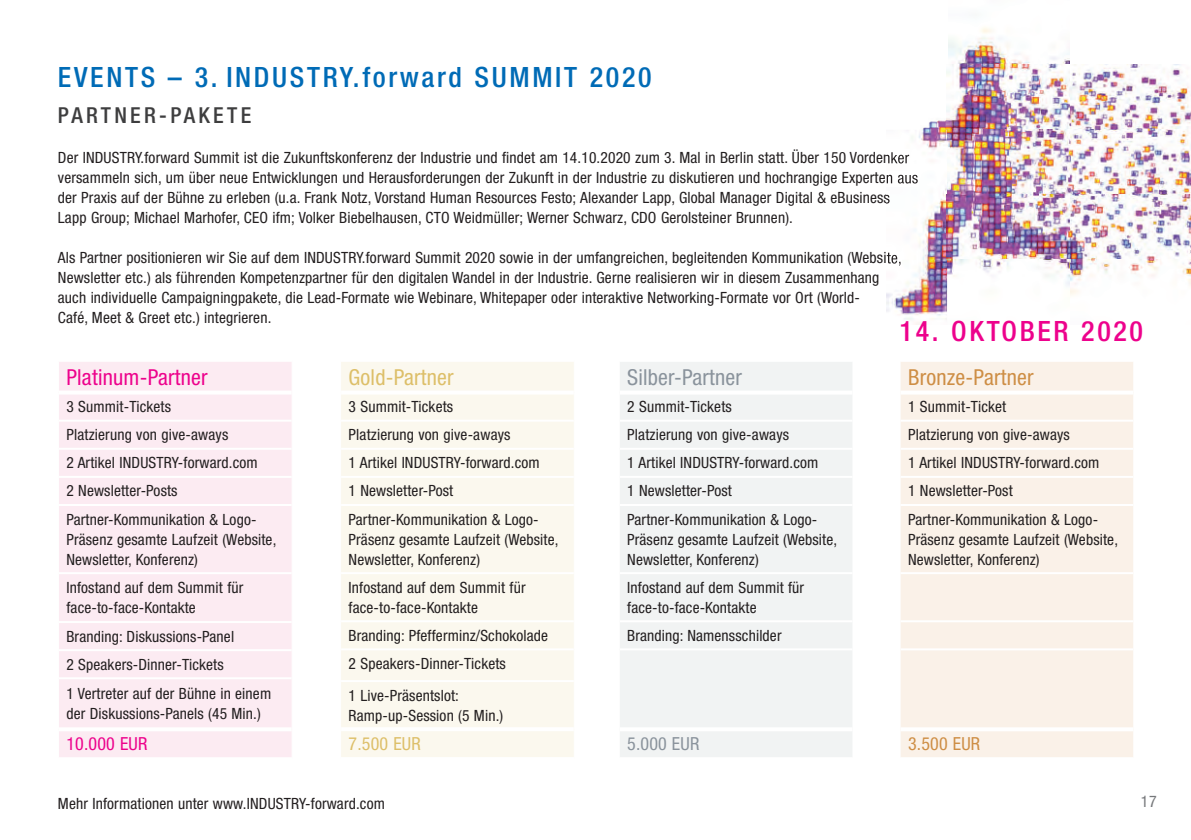
<style>
.page{position:relative;width:1191px;height:840px;background:#fff}
.page>*{position:absolute;margin:0;border:0;box-sizing:border-box;transform-origin:0 0}
.t1{font:500 condensed 28px "Helvetica Neue LT Std";letter-spacing:.095em;color:#006bb6}
.t2{font:500 condensed 28px "Helvetica Neue LT Std";letter-spacing:.095em;color:#ed028c}
.t3{font:condensed 22px "Helvetica Neue LT Std";letter-spacing:.01em;color:#ed028c}
.t4{font:500 condensed 22px "Helvetica Neue LT Std";letter-spacing:.15em;color:#3e3e3f}
.t5{font:condensed 22px "Helvetica Neue LT Std";letter-spacing:.01em;color:#8a939c}
.t6{font:condensed 22px "Helvetica Neue LT Std";letter-spacing:.01em;color:#ce8e45}
.t7{font:condensed 22px "Helvetica Neue LT Std";letter-spacing:.01em;color:#ddbf69}
.t8{font:condensed 18px "Helvetica Neue LT Std";letter-spacing:.01em;color:#ed028c}
.t9{font:condensed 18px "Helvetica Neue LT Std";letter-spacing:.01em;color:#ddbf69}
.t10{font:condensed 18px "Helvetica Neue LT Std";letter-spacing:.01em;color:#8a939c}
.t11{font:condensed 18px "Helvetica Neue LT Std";letter-spacing:.01em;color:#ce8e45}
.t12{font:condensed 16px "Helvetica Neue LT Std";color:#76787b}
.t13{font:condensed 15.6px/28px "Helvetica Neue LT Std";letter-spacing:.01em;color:#231f20}
</style>
<div class="page">
<img style="left:886px;top:27px;width:305px;height:298px">
<img style="left:886px;top:150px;width:23px;height:13px">
<img style="left:886px;top:172px;width:32px;height:14px">
<img style="left:886px;top:192px;width:4px;height:14px">
<img style="left:886px;top:252px;width:15px;height:14px">
<div style="left:59px;top:362px;width:233px;height:394px;background:#fcebf2"></div>
<hr style="left:59px;top:419px;width:233px;height:2px;background:#fff">
<hr style="left:59px;top:447px;width:233px;height:2px;background:#fff">
<hr style="left:59px;top:475px;width:233px;height:2px;background:#fff">
<hr style="left:59px;top:503px;width:233px;height:2px;background:#fff">
<hr style="left:59px;top:572px;width:233px;height:2px;background:#fff">
<hr style="left:59px;top:620px;width:233px;height:2px;background:#fff">
<hr style="left:59px;top:648px;width:233px;height:2px;background:#fff">
<hr style="left:59px;top:677px;width:233px;height:2px;background:#fff">
<hr style="left:59px;top:727px;width:233px;height:4px;background:#fff">
<hr style="left:59px;top:390px;width:233px;height:4px;background:#fff">
<div style="left:341px;top:362px;width:233px;height:394px;background:#fbf8ee"></div>
<hr style="left:341px;top:419px;width:233px;height:2px;background:#fff">
<hr style="left:341px;top:447px;width:233px;height:2px;background:#fff">
<hr style="left:341px;top:475px;width:233px;height:2px;background:#fff">
<hr style="left:341px;top:503px;width:233px;height:2px;background:#fff">
<hr style="left:341px;top:572px;width:233px;height:2px;background:#fff">
<hr style="left:341px;top:620px;width:233px;height:2px;background:#fff">
<hr style="left:341px;top:648px;width:233px;height:2px;background:#fff">
<hr style="left:341px;top:679px;width:233px;height:2px;background:#fff">
<hr style="left:341px;top:390px;width:233px;height:4px;background:#fff">
<svg style="left:341px;top:726px;width:233px;height:4px"></svg>
<div style="left:620px;top:362px;width:232px;height:394px;background:#f1f3f3"></div>
<hr style="left:620px;top:419px;width:232px;height:2px;background:#fff">
<hr style="left:620px;top:447px;width:232px;height:2px;background:#fff">
<hr style="left:620px;top:475px;width:232px;height:2px;background:#fff">
<hr style="left:620px;top:503px;width:232px;height:2px;background:#fff">
<hr style="left:620px;top:572px;width:232px;height:2px;background:#fff">
<hr style="left:620px;top:620px;width:232px;height:2px;background:#fff">
<hr style="left:620px;top:648px;width:232px;height:2px;background:#fff">
<hr style="left:620px;top:390px;width:232px;height:4px;background:#fff">
<hr style="left:620px;top:727px;width:232px;height:4px;background:#fff">
<div style="left:901px;top:362px;width:232px;height:394px;background:#faf1e8"></div>
<hr style="left:900px;top:419px;width:233px;height:2px;background:#fff">
<hr style="left:900px;top:447px;width:233px;height:2px;background:#fff">
<hr style="left:900px;top:475px;width:233px;height:2px;background:#fff">
<hr style="left:900px;top:503px;width:233px;height:2px;background:#fff">
<hr style="left:900px;top:572px;width:233px;height:2px;background:#fff">
<hr style="left:900px;top:620px;width:233px;height:2px;background:#fff">
<hr style="left:900px;top:648px;width:233px;height:2px;background:#fff">
<svg style="left:901px;top:390px;width:232px;height:4px"></svg>
<hr style="left:900px;top:727px;width:233px;height:4px;background:#fff">
<h1 class="t1" style="left:58px;top:60px;width:595px">EVENTS – 3. INDUSTRY.forward SUMMIT 2020</h1>
<h2 class="t4" style="left:58px;top:102px;width:195px">PARTNER-PAKETE</h2>
<p class="t13" style="left:58px;top:148px;width:861px;line-height:20px">Der INDUSTRY.forward Summit ist die Zukunftskonferenz der Industrie und findet am 14.10.2020 zum 3. Mal in Berlin statt. Über 150 Vordenker versammeln sich, um über neue Entwicklungen und Herausforderungen der Zukunft in der Industrie zu diskutieren und hochrangige Experten aus der Praxis auf der Bühne zu erleben (u.a. Frank Notz, Vorstand Human Resources Festo; Alexander Lapp, Global Manager Digital &amp; eBusiness Lapp Group; Michael Marhofer, CEO ifm; Volker Biebelhausen, CTO Weidmüller; Werner Schwarz, CDO Gerolsteiner Brunnen).</p>
<p class="t13" style="left:58px;top:247px;width:845px;line-height:20px">Als Partner positionieren wir Sie auf dem INDUSTRY.forward Summit 2020 sowie in der umfangreichen, begleitenden Kommunikation (Website, Newsletter etc.) als führenden Kompetenzpartner für den digitalen Wandel in der Industrie. Gerne realisieren wir in diesem Zusammenhang auch individuelle Campaigningpakete, die Lead-Formate wie Webinare, Whitepaper oder interaktive Networking-Formate vor Ort (World-<br>Café, Meet &amp; Greet etc.) integrieren.</p>
<h1 class="t2" style="left:899px;top:314px;width:245px">14. OKTOBER 2020</h1>
<h2 class="t3" style="left:66px;top:364px;width:143px">Platinum-Partner</h2>
<p class="t13" style="left:66px;top:392px;width:193px">3 Summit-Tickets<br>Platzierung von give-aways<br>2 Artikel INDUSTRY-forward.com<br>2 Newsletter-Posts<br>Partner-Kommunikation &amp; Logo-</p>
<p class="t13" style="left:66px;top:528px;width:211px;line-height:20px">Präsenz gesamte Laufzeit (Website,<br>Newsletter, Konferenz)</p>
<p class="t13" style="left:66px;top:576px;width:178px;line-height:20px">Infostand auf dem Summit für face-to-face-Kontakte</p>
<p class="t13" style="left:66px;top:621px;width:169px">Branding: Diskussions-Panel<br>2 Speakers-Dinner-Tickets</p>
<p class="t13" style="left:66px;top:683px;width:206px;line-height:20px">1 Vertreter auf der Bühne in einem der Diskussions-Panels (45 Min.)</p>
<p class="t8" style="left:66px;top:733px;width:82px">10.000 EUR</p>
<h2 class="t7" style="left:348px;top:364px;width:107px">Gold-Partner</h2>
<p class="t13" style="left:348px;top:392px;width:193px">3 Summit-Tickets<br>Platzierung von give-aways<br>1 Artikel INDUSTRY-forward.com<br>1 Newsletter-Post<br>Partner-Kommunikation &amp; Logo-</p>
<p class="t13" style="left:348px;top:528px;width:211px;line-height:20px">Präsenz gesamte Laufzeit (Website,<br>Newsletter, Konferenz)</p>
<p class="t13" style="left:348px;top:576px;width:178px;line-height:20px">Infostand auf dem Summit für face-to-face-Kontakte</p>
<p class="t13" style="left:348px;top:621px;width:201px">Branding: Pfefferminz/Schokolade<br>2 Speakers-Dinner-Tickets</p>
<p class="t13" style="left:348px;top:684px;width:156px;line-height:20px">1 Live-Präsentslot:<br>Ramp-up-Session (5 Min.)</p>
<p class="t9" style="left:348px;top:732px;width:74px">7.500 EUR</p>
<p class="t13" style="left:58px;top:788px;width:328px">Mehr Informationen unter www.INDUSTRY-forward.com</p>
<h2 class="t5" style="left:627px;top:364px;width:116px">Silber-Partner</h2>
<p class="t13" style="left:627px;top:392px;width:193px">2 Summit-Tickets<br>Platzierung von give-aways<br>1 Artikel INDUSTRY-forward.com<br>1 Newsletter-Post<br>Partner-Kommunikation &amp; Logo-</p>
<p class="t13" style="left:627px;top:528px;width:211px;line-height:20px">Präsenz gesamte Laufzeit (Website,<br>Newsletter, Konferenz)</p>
<p class="t13" style="left:627px;top:576px;width:178px;line-height:20px">Infostand auf dem Summit für face-to-face-Kontakte</p>
<p class="t13" style="left:627px;top:621px;width:156px">Branding: Namensschilder</p>
<p class="t10" style="left:627px;top:733px;width:74px">5.000 EUR</p>
<h2 class="t6" style="left:908px;top:364px;width:127px">Bronze-Partner</h2>
<p class="t13" style="left:908px;top:392px;width:193px">1 Summit-Ticket<br>Platzierung von give-aways<br>1 Artikel INDUSTRY-forward.com<br>1 Newsletter-Post<br>Partner-Kommunikation &amp; Logo-</p>
<p class="t13" style="left:908px;top:528px;width:211px;line-height:20px">Präsenz gesamte Laufzeit (Website,<br>Newsletter, Konferenz)</p>
<p class="t11" style="left:908px;top:733px;width:74px">3.500 EUR</p>
<p class="t12" style="left:1141px;top:791px;width:17px">17</p>
</div>
